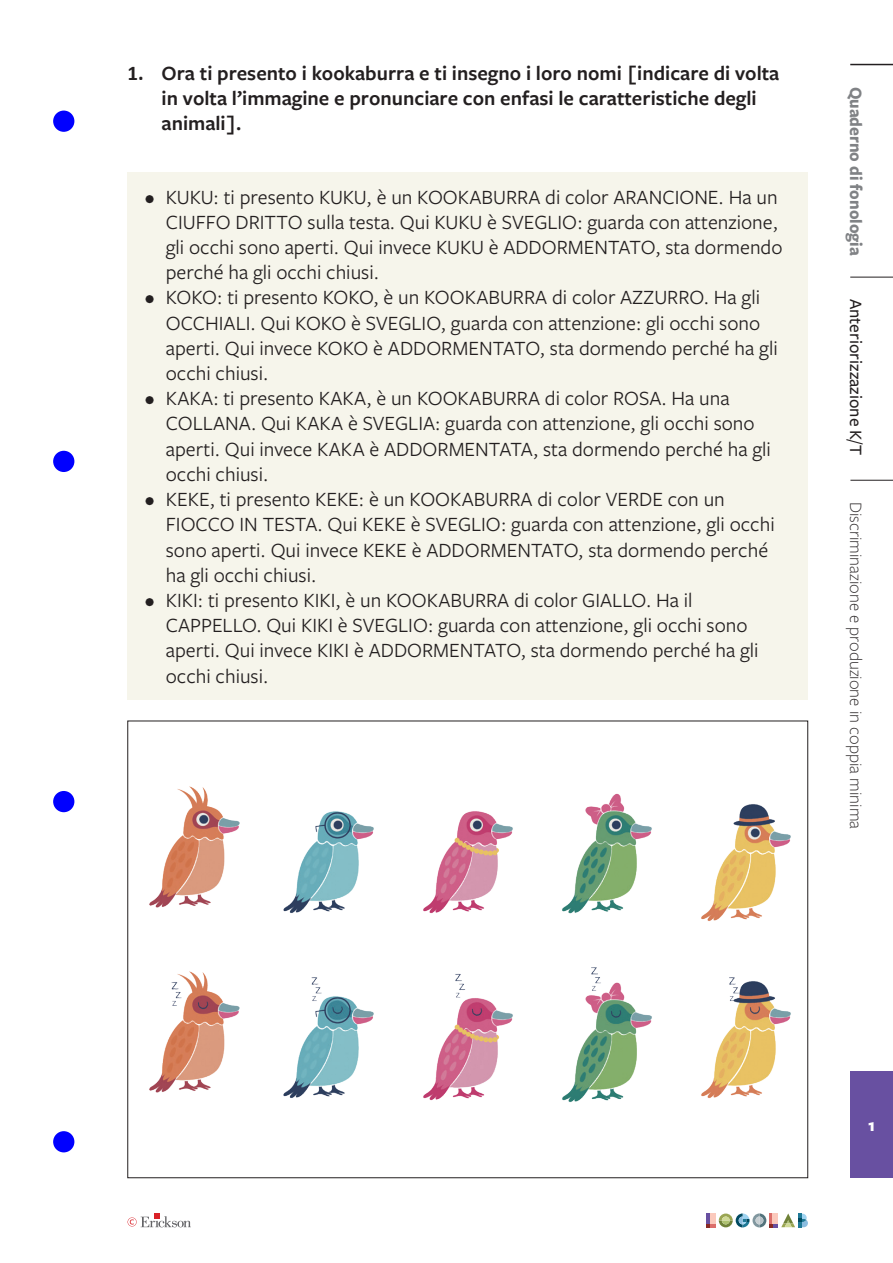
<style>
.page{position:relative;width:893px;height:1263px;background:#fff}
.page>*{position:absolute;margin:0;border:0;box-sizing:border-box;transform-origin:0 0}
.t1{font:21px/25.2px "Freight Sans Pro";color:#231f20}
.t2{font:600 21px/25.2px "Freight Sans Pro";color:#231f20}
.t3{font:300 18px "Freight Sans Pro";color:#231f20}
.t4{font:500 18px "Freight Sans Pro";color:#231f20}
.t5{font:700 18px "Freight Sans Pro";color:#808285;scale:.95 1}
.t6{font:700 18px "Freight Sans Pro";color:#fff}
.s1{font-family:"Calibri";font-weight:700}
</style>
<div class="page">
<hr style="left:850px;top:64px;width:43px;height:1px;background:#231f20">
<hr style="left:850px;top:277px;width:43px;height:1px;background:#231f20">
<hr style="left:850px;top:480px;width:43px;height:1px;background:#231f20">
<div style="left:850px;top:1071px;width:43px;height:107px;background:#6850a1"></div>
<svg style="left:128px;top:1213px;width:63px;height:14px"></svg>
<svg style="left:707px;top:1213px;width:101px;height:14px"></svg>
<div style="left:128px;top:172px;width:680px;height:527px;background:#f6f5eb"></div>
<img style="left:128px;top:768px;width:112px;height:185px">
<img style="left:128px;top:953px;width:112px;height:188px">
<img style="left:283px;top:811px;width:91px;height:102px">
<img style="left:283px;top:977px;width:91px;height:121px">
<img style="left:423px;top:811px;width:90px;height:103px">
<img style="left:423px;top:973px;width:90px;height:128px">
<img style="left:562px;top:793px;width:90px;height:121px">
<img style="left:562px;top:967px;width:90px;height:136px">
<img style="left:701px;top:776px;width:107px;height:177px">
<img style="left:701px;top:953px;width:107px;height:188px">
<div style="left:53px;top:791px;width:21px;height:21px;background:#00f;border-radius:50%"></div>
<div style="left:53px;top:451px;width:21px;height:21px;background:#00f;border-radius:50%"></div>
<div style="left:53px;top:111px;width:21px;height:21px;background:#00f;border-radius:50%"></div>
<div style="left:53px;top:1131px;width:21px;height:21px;background:#00f;border-radius:50%"></div>
<p class="t2" style="left:162px;top:59px;width:619px;text-indent:-34px"><span class="s1">1.</span> Ora ti presento i kookaburra e ti insegno i loro nomi [indicare di volta in volta l’immagine e pronunciare con enfasi le caratteristiche degli animali].</p>
<p class="t1" style="left:166px;top:183px;width:618px;text-indent:-21px">• KUKU: ti presento KUKU, è un KOOKABURRA di color ARANCIONE. Ha un CIUFFO DRITTO sulla testa. Qui KUKU è SVEGLIO: guarda con attenzione, gli occhi sono aperti. Qui invece KUKU è ADDORMENTATO, sta dormendo perché ha gli occhi chiusi.</p>
<p class="t1" style="left:166px;top:284px;width:613px;text-indent:-21px">• KOKO: ti presento KOKO, è un KOOKABURRA di color AZZURRO. Ha gli OCCHIALI. Qui KOKO è SVEGLIO, guarda con attenzione: gli occhi sono aperti. Qui invece KOKO è ADDORMENTATO, sta dormendo perché ha gli occhi chiusi.</p>
<p class="t1" style="left:166px;top:385px;width:607px;text-indent:-21px">• KAKA: ti presento KAKA, è un KOOKABURRA di color ROSA. Ha una COLLANA. Qui KAKA è SVEGLIA: guarda con attenzione, gli occhi sono aperti. Qui invece KAKA è ADDORMENTATA, sta dormendo perché ha gli occhi chiusi.</p>
<p class="t1" style="left:166px;top:486px;width:610px;text-indent:-21px">• KEKE, ti presento KEKE: è un KOOKABURRA di color VERDE con un FIOCCO IN TESTA. Qui KEKE è SVEGLIO: guarda con attenzione, gli occhi sono aperti. Qui invece KEKE è ADDORMENTATO, sta dormendo perché ha gli occhi chiusi.</p>
<p class="t1" style="left:166px;top:587px;width:594px;text-indent:-21px">• KIKI: ti presento KIKI, è un KOOKABURRA di color GIALLO. Ha il CAPPELLO. Qui KIKI è SVEGLIO: guarda con attenzione, gli occhi sono aperti. Qui invece KIKI è ADDORMENTATO, sta dormendo perché ha gli occhi chiusi.</p>
<p class="t5" style="left:868px;top:87px;width:179px;rotate:90deg">Quaderno di fonologia</p>
<p class="t4" style="left:868px;top:299px;width:158px;rotate:90deg">Anteriorizzazione K/T</p>
<p class="t3" style="left:868px;top:502px;width:329px;rotate:90deg">Discriminazione e produzione in coppia minima</p>
<p class="t6" style="left:868px;top:1113px;width:8px">1</p>
</div>
